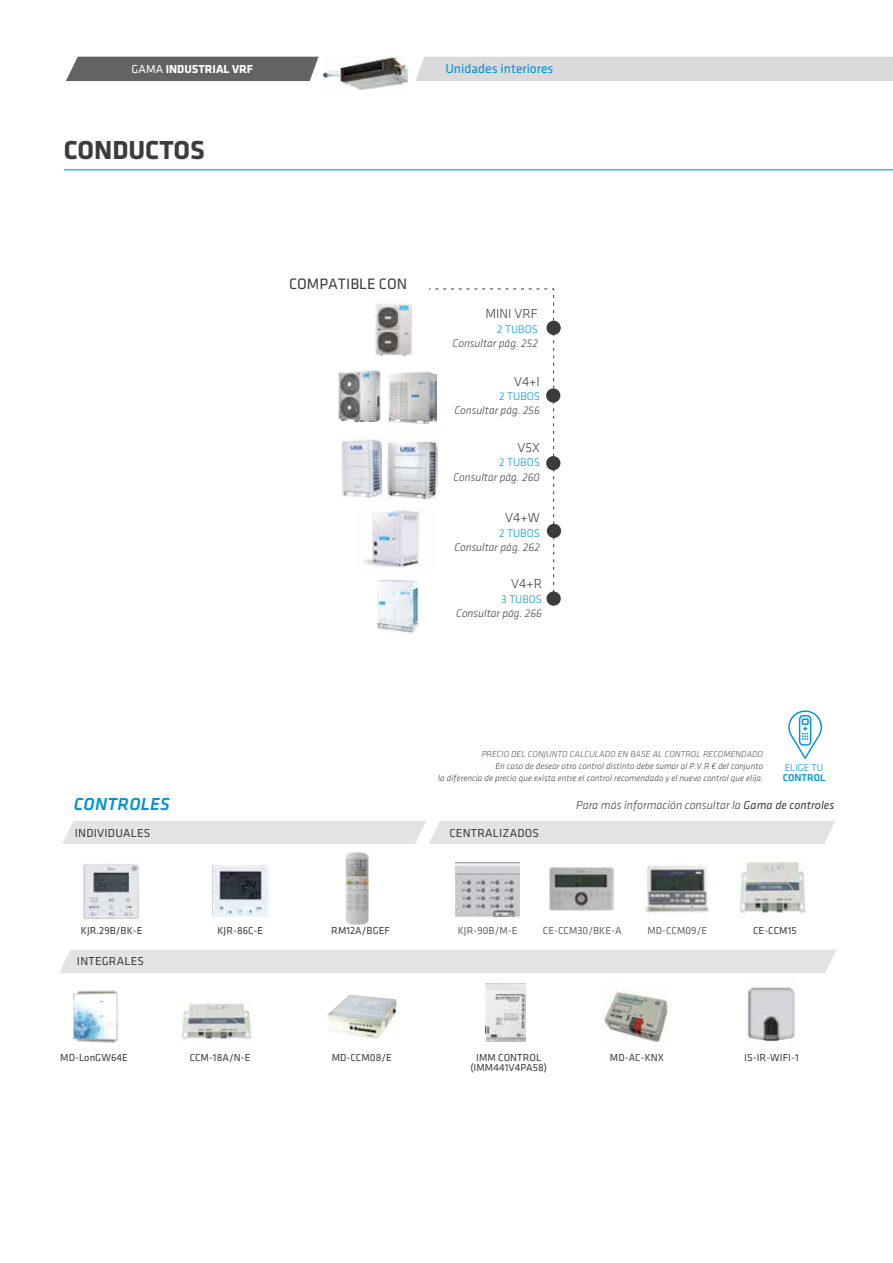
<style>
.page{position:relative;width:893px;height:1263px;background:#fff}
.page>*{position:absolute;margin:0;border:0;box-sizing:border-box;transform-origin:0 0}
.t1{font:700 27px "Klavika";color:#3c3c3b}
.t2{font:italic 500 18px "Klavika";letter-spacing:.015em;color:#0093d6}
.t3{font:15.6px "Klavika";color:#3c3c3b}
.t4{font:300 13.5px "Klavika";color:#3c3c3b}
.t5{font:13.5px "Klavika";color:#0093d6}
.t6{font:italic 300 12px "Klavika";color:#3c3c3b}
.t7{font:12px "Klavika";letter-spacing:.02em;color:#3c3c3b}
.t8{font:700 12px "Klavika";color:#fff}
.t9{font:italic 300 11.4px "Klavika";color:#3c3c3b}
.t10{font:300 11.4px "Klavika";color:#0093d6}
.t11{font:10.5px/9.9px "Klavika";letter-spacing:.005em;color:#3c3c3b;text-align:center}
.t12{font:10.5px "Klavika";letter-spacing:.005em;color:#646363}
.t13{font:300 10.2px "Klavika";color:#0093d6}
.t14{font:500 10.2px "Klavika";color:#0093d6}
.t15{font:italic 300 9px/12px "Klavika";letter-spacing:.005em;color:#3c3c3b;text-align:right}
.t16{font:italic 300 9px "Klavika";letter-spacing:.005em;color:#4c565c}
.s1{font-weight:400}
</style>
<div class="page">
<div style="left:66px;top:57px;width:253px;height:24px;background:#646363"></div>
<div style="left:415px;top:57px;width:478px;height:24px;background:#dadada"></div>
<hr style="left:64px;top:169px;width:829px;height:1px;background:#0093d6">
<img style="left:322px;top:57px;width:86px;height:33px">
<img style="left:212px;top:866px;width:56px;height:50px">
<img style="left:346px;top:853px;width:22px;height:71px">
<img style="left:83px;top:864px;width:57px;height:55px">
<div style="left:59px;top:950px;width:777px;height:23px;background:#e3e3e3"></div>
<div style="left:62px;top:821px;width:773px;height:23px;background:#e3e3e3"></div>
<img style="left:456px;top:862px;width:64px;height:54px">
<img style="left:549px;top:867px;width:65px;height:44px">
<img style="left:644px;top:865px;width:67px;height:49px">
<img style="left:739px;top:861px;width:69px;height:53px">
<img style="left:73px;top:990px;width:46px;height:53px">
<img style="left:327px;top:994px;width:70px;height:45px">
<img style="left:486px;top:984px;width:39px;height:57px">
<img style="left:601px;top:989px;width:70px;height:54px">
<img style="left:747px;top:987px;width:48px;height:58px">
<img style="left:180px;top:1001px;width:72px;height:40px">
<svg style="left:788px;top:710px;width:35px;height:50px"></svg>
<svg style="left:429px;top:288px;width:125px;height:303px"></svg>
<img style="left:374px;top:303px;width:37px;height:53px">
<div style="left:546px;top:321px;width:15px;height:14px;background:#3c3c3b;border-radius:50%"></div>
<div style="left:547px;top:524px;width:14px;height:14px;background:#3c3c3b;border-radius:50%"></div>
<div style="left:546px;top:388px;width:14px;height:15px;background:#3c3c3b;border-radius:50%"></div>
<div style="left:546px;top:456px;width:14px;height:14px;background:#3c3c3b;border-radius:50%"></div>
<div style="left:546px;top:591px;width:15px;height:15px;background:#3c3c3b;border-radius:50%"></div>
<img style="left:377px;top:579px;width:42px;height:55px">
<img style="left:363px;top:507px;width:75px;height:62px">
<img style="left:341px;top:437px;width:41px;height:61px">
<img style="left:387px;top:430px;width:51px;height:74px">
<div style="left:375px;top:366px;width:65px;height:59px;background:#fff"></div>
<img style="left:389px;top:371px;width:47px;height:52px">
<img style="left:338px;top:370px;width:43px;height:52px">
<h3 class="t8" style="left:132px;top:60px;width:123px"><span class="s1">GAMA</span> INDUSTRIAL VRF</h3>
<h3 class="t5" style="left:445px;top:60px;width:109px">Unidades interiores</h3>
<h1 class="t1" style="left:64px;top:130px;width:142px">CONDUCTOS</h1>
<h2 class="t2" style="left:74px;top:794px;width:97px">CONTROLES</h2>
<h3 class="t3" style="left:289px;top:276px;width:120px">COMPATIBLE CON</h3>
<h3 class="t4" style="left:485px;top:307px;width:54px">MINI VRF</h3>
<p class="t10" style="left:497px;top:323px;width:42px">2 TUBOS</p>
<p class="t9" style="left:453px;top:337px;width:87px">Consultar pág. 252</p>
<h3 class="t4" style="left:514px;top:374px;width:27px">V4+I</h3>
<p class="t10" style="left:499px;top:390px;width:42px">2 TUBOS</p>
<p class="t9" style="left:454px;top:404px;width:87px">Consultar pág. 256</p>
<h3 class="t4" style="left:517px;top:441px;width:24px">V5X</h3>
<p class="t10" style="left:499px;top:457px;width:42px">2 TUBOS</p>
<p class="t9" style="left:453px;top:471px;width:88px">Consultar pág. 260</p>
<h3 class="t4" style="left:505px;top:511px;width:36px">V4+W</h3>
<p class="t10" style="left:499px;top:527px;width:42px">2 TUBOS</p>
<p class="t9" style="left:454px;top:541px;width:87px">Consultar pág. 262</p>
<h3 class="t4" style="left:511px;top:577px;width:32px">V4+R</h3>
<p class="t10" style="left:501px;top:593px;width:42px">3 TUBOS</p>
<p class="t9" style="left:456px;top:607px;width:87px">Consultar pág. 266</p>
<p class="t16" style="left:482px;top:749px;width:283px">PRECIO DEL CONJUNTO CALCULADO EN BASE AL CONTROL RECOMENDADO</p>
<p class="t15" style="left:438px;top:760px;width:326px">En caso de desear otro control distinto debe sumar al P.V.R € del conjunto<br>la diferencia de precio que exista entre el control recomendado y el nuevo control que elija.</p>
<p class="t13" style="left:785px;top:762px;width:40px">ELIGE TU</p>
<p class="t14" style="left:783px;top:772px;width:44px">CONTROL</p>
<h3 class="t6" style="left:576px;top:799px;width:259px">Para más información consultar la <span class="s1">Gama de controles</span></h3>
<h3 class="t7" style="left:75px;top:826px;width:77px">INDIVIDUALES</h3>
<h3 class="t7" style="left:450px;top:826px;width:91px">CENTRALIZADOS</h3>
<p class="t11" style="left:81px;top:925px;width:63px">KJR.29B/BK-E</p>
<p class="t11" style="left:331px;top:925px;width:60px">RM12A/BGEF</p>
<h3 class="t7" style="left:77px;top:955px;width:68px">INTEGRALES</h3>
<p class="t11" style="left:217px;top:925px;width:47px">KJR-86C-E</p>
<p class="t12" style="left:458px;top:925px;width:61px">KJR-90B/M-E</p>
<p class="t12" style="left:543px;top:925px;width:80px">CE-CCM30/BKE-A</p>
<p class="t12" style="left:647px;top:925px;width:61px">MD-CCM09/E</p>
<p class="t11" style="left:753px;top:925px;width:45px">CE-CCM15</p>
<p class="t11" style="left:60px;top:1053px;width:69px">MD-LonGW64E</p>
<p class="t11" style="left:190px;top:1053px;width:62px">CCM-18A/N-E</p>
<p class="t11" style="left:332px;top:1053px;width:62px">MD-CCM08/E</p>
<p class="t11" style="left:470px;top:1053px;width:78px">IMM CONTROL (IMM441V4PA58)</p>
<p class="t11" style="left:610px;top:1053px;width:56px">MD-AC-KNX</p>
<p class="t11" style="left:744px;top:1053px;width:56px">IS-IR-WIFI-1</p>
</div>
